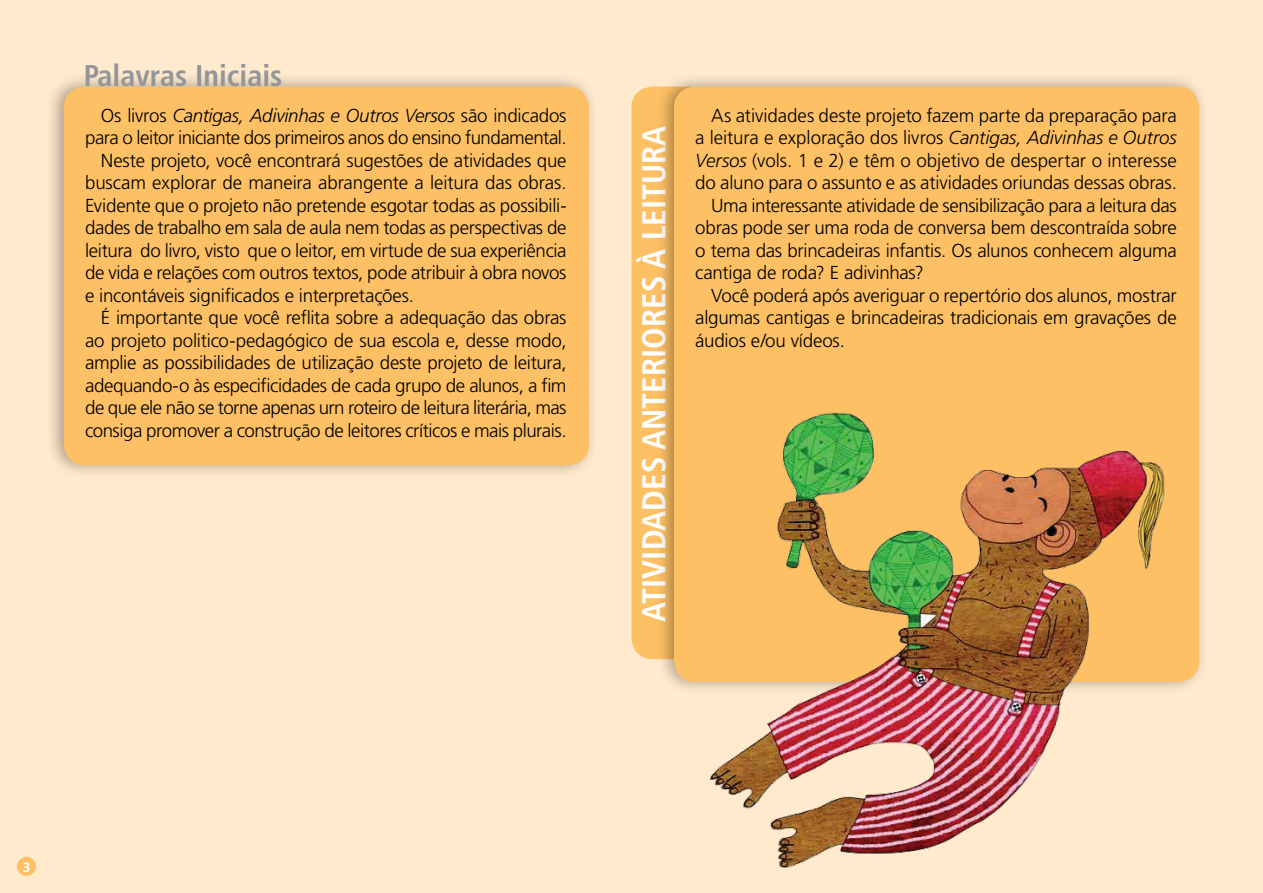
<style>
.page{position:relative;width:1263px;height:893px;background:#ffeacd}
.page>*{position:absolute;margin:0;border:0;box-sizing:border-box;transform-origin:0 0}
.t1{font:700 condensed 33px "Frutiger LT Std";color:#fff}
.t2{font:700 condensed 30px "Frutiger LT Std";color:#939598}
.t3{font:300 18.75px "Frutiger LT Std";letter-spacing:-.015em;color:#000}
.t4{font:italic 300 18.75px "Frutiger LT Std";letter-spacing:-.015em;color:#000}
.t5{font:700 13.5px "Frutiger LT Std";color:#fff}
.s1{font-style:normal}
.s2{font-style:italic}
</style>
<div class="page">
<div style="left:17px;top:857px;width:19px;height:19px;background:#fdc064;border-radius:50%"></div>
<div style="left:631px;top:87px;width:78px;height:572px;background:#fdc064;border-radius:21px"></div>
<div style="left:45px;top:72px;width:554px;height:407px;background:#000;opacity:.33"></div>
<div style="left:64px;top:87px;width:525px;height:378px;background:#fdc064;border-radius:21px"></div>
<div style="left:655px;top:72px;width:554px;height:624px;background:#000;opacity:.33"></div>
<div style="left:674px;top:87px;width:525px;height:595px;background:#fdc064;border-radius:21px"></div>
<img style="left:699px;top:412px;width:479px;height:456px">
<h2 class="t2" style="left:84px;top:58px;width:200px">Palavras iniciais</h2>
<p class="t4" style="left:101px;top:105px;width:467px"><span class="s1">Os livros</span> Cantigas, Adivinhas e Outros Versos <span class="s1">são indicados</span></p>
<p class="t3" style="left:85px;top:127px;width:483px">para o leitor iniciante dos primeiros anos do ensino fundamental.</p>
<p class="t3" style="left:101px;top:150px;width:467px">Neste projeto, você encontrará sugestões de atividades que</p>
<p class="t3" style="left:85px;top:172px;width:483px">buscam explorar de maneira abrangente a leitura das obras.</p>
<p class="t3" style="left:85px;top:195px;width:483px">Evidente que o projeto não pretende esgotar todas as possibili-</p>
<p class="t3" style="left:85px;top:217px;width:483px">dades de trabalho em sala de aula nem todas as perspectivas de</p>
<p class="t3" style="left:85px;top:240px;width:483px">leitura do livro, visto que o leitor, em virtude de sua experiência</p>
<p class="t3" style="left:85px;top:262px;width:483px">de vida e relações com outros textos, pode atribuir à obra novos</p>
<p class="t3" style="left:85px;top:285px;width:331px">e incontáveis significados e interpretações.</p>
<p class="t3" style="left:101px;top:307px;width:467px">É importante que você reflita sobre a adequação das obras</p>
<p class="t3" style="left:85px;top:330px;width:483px">ao projeto politico-pedagógico de sua escola e, desse modo,</p>
<p class="t3" style="left:85px;top:352px;width:483px">amplie as possibilidades de utilização deste projeto de leitura,</p>
<p class="t3" style="left:85px;top:375px;width:483px">adequando-o às especificidades de cada grupo de alunos, a fim</p>
<p class="t3" style="left:85px;top:397px;width:483px">de que ele não se torne apenas urn roteiro de leitura literária, mas</p>
<p class="t3" style="left:85px;top:420px;width:483px">consiga promover a construção de leitores críticos e mais plurais.</p>
<h1 class="t1" style="left:635px;top:622px;width:498px;rotate:-90deg">ATIVIDADES ANTERIORES à LEITURA</h1>
<p class="t3" style="left:711px;top:105px;width:467px">As atividades deste projeto fazem parte da preparação para</p>
<p class="t3" style="left:695px;top:127px;width:483px">a leitura e exploração dos livros <span class="s2">Cantigas, Adivinhas e Outros</span></p>
<p class="t3" style="left:695px;top:150px;width:483px"><span class="s2">Versos</span> (vols. 1 e 2) e têm o objetivo de despertar o interesse</p>
<p class="t3" style="left:695px;top:172px;width:483px">do aluno para o assunto e as atividades oriundas dessas obras.</p>
<p class="t3" style="left:711px;top:195px;width:467px">Uma interessante atividade de sensibilização para a leitura das</p>
<p class="t3" style="left:695px;top:217px;width:483px">obras pode ser uma roda de conversa bem descontraída sobre</p>
<p class="t3" style="left:695px;top:240px;width:483px">o tema das brincadeiras infantis. Os alunos conhecem alguma</p>
<p class="t3" style="left:695px;top:262px;width:230px">cantiga de roda? E adivinhas?</p>
<p class="t3" style="left:711px;top:285px;width:467px">Você poderá após averiguar o repertório dos alunos, mostrar</p>
<p class="t3" style="left:695px;top:307px;width:483px">algumas cantigas e brincadeiras tradicionais em gravações de</p>
<p class="t3" style="left:695px;top:330px;width:151px">áudios e/ou vídeos.</p>
<p class="t5" style="left:23px;top:859px;width:9px">3</p>
</div>
